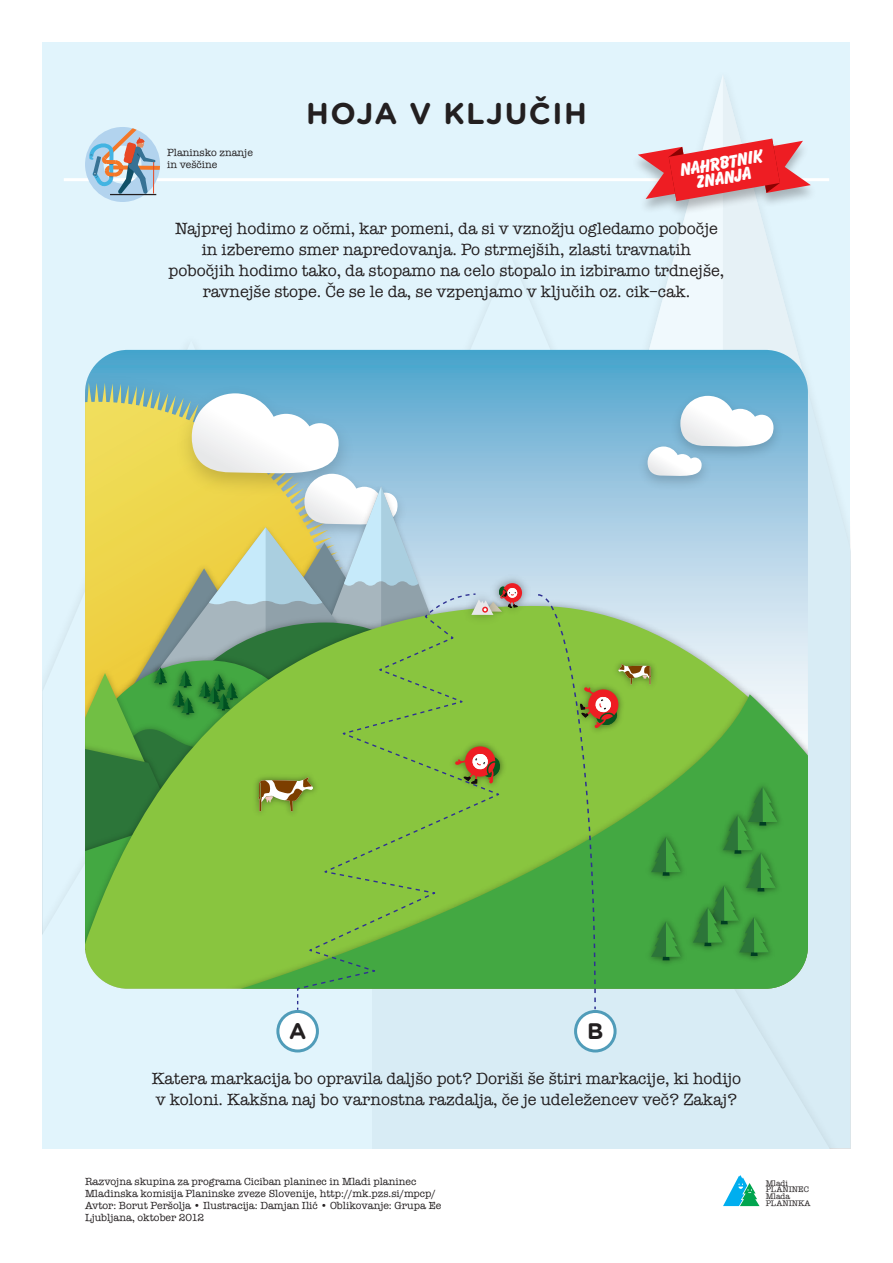
<style>
.page{position:relative;width:893px;height:1263px;background:#fff}
.page>*{position:absolute;margin:0;border:0;box-sizing:border-box;transform-origin:0 0}
.t1{font:700 30px "Gotham Rounded";letter-spacing:.05em;color:#231f20}
.t2{font:700 22.5px "Gotham Rounded";color:#231f20}
.t3{font:italic 800 18px/15px "Balloon CE";color:#fff;text-align:center}
.t4{font:16.5px/21px "American Typewriter";color:#231f20}
.t5{font:10.5px/12px "American Typewriter";color:#231f20}
.t6{font:8.25px/6.8px "American Typewriter";color:#231f20}
</style>
<div class="page">
<div style="left:43px;top:43px;width:807px;height:1105px;background:#e1f4fc"></div>
<svg style="left:638px;top:77px;width:85px;height:273px"></svg>
<div style="left:574px;top:391px;width:276px;height:757px;background:#d8ecf5"></div>
<svg style="left:100px;top:350px;width:708px;height:247px;background:#8bc0dc"></svg>
<img style="left:85px;top:360px;width:290px;height:33px">
<div style="left:169px;top:378px;width:192px;height:15px;background:#5facd1"></div>
<img style="left:666px;top:386px;width:122px;height:80px">
<img style="left:633px;top:437px;width:83px;height:58px">
<svg style="left:648px;top:396px;width:126px;height:83px;background:#b4d3e4"></svg>
<svg style="left:517px;top:600px;width:291px;height:85px;fill:#d6e7f2"></svg>
<svg style="left:517px;top:694px;width:291px;height:295px;background:#62b44e"></svg>
<img style="left:730px;top:956px;width:48px;height:9px">
<img style="left:681px;top:912px;width:9px;height:57px">
<img style="left:684px;top:898px;width:9px;height:57px">
<img style="left:681px;top:828px;width:9px;height:57px">
<img style="left:778px;top:844px;width:7px;height:56px">
<img style="left:739px;top:778px;width:48px;height:56px">
<svg style="left:693px;top:787px;width:85px;height:169px;background:#3d9c3e"></svg>
<svg style="left:537px;top:593px;width:144px;height:418px;background:#76b855"></svg>
<img style="left:517px;top:570px;width:18px;height:51px">
<svg style="left:503px;top:583px;width:19px;height:19px"></svg>
<svg style="left:85px;top:393px;width:432px;height:617px;background:#97c16f"></svg>
<svg style="left:723px;top:1175px;width:36px;height:31px"></svg>
<hr style="left:64px;top:178px;width:765px;height:3px;background:#fff">
<div style="left:631px;top:139px;width:186px;height:77px;background:#231f20;opacity:.3"></div>
<svg style="left:638px;top:139px;width:173px;height:62px"></svg>
<div style="left:278px;top:1011px;width:39px;height:40px;background:#fff;border-radius:50%"></div>
<div style="left:276px;top:1010px;width:43px;height:42px;border:3px solid #509cb9;border-radius:50%"></div>
<div style="left:576px;top:1011px;width:39px;height:40px;background:#fff;border-radius:50%"></div>
<div style="left:574px;top:1010px;width:43px;height:42px;border:3px solid #509cb9;border-radius:50%"></div>
<svg style="left:85px;top:127px;width:75px;height:75px"></svg>
<hr style="left:110px;top:194px;width:46px;height:1px;background:#231f20">
<p class="t5" style="left:167px;top:146px;width:87px">Planinsko znanje in veščine</p>
<p class="t1" style="left:306px;top:91px;width:282px">HOJA V KLJUČIH</p>
<p class="t3" style="left:679px;top:162px;width:85px;rotate:-10deg">NAHRBTNIK<br>ZNANJA</p>
<p class="t4" style="left:169px;top:217px;width:557px;text-align:center">Najprej hodimo z očmi, kar pomeni, da si v vznožju ogledamo pobočje in izberemo smer napredovanja. Po strmejših, zlasti travnatih pobočjih hodimo tako, da stopamo na celo stopalo in izbiramo trdnejše, ravnejše stope. Če se le da, se vzpenjamo v ključih oz. cik–cak.</p>
<p class="t2" style="left:289px;top:1014px;width:19px">A</p>
<p class="t2" style="left:587px;top:1014px;width:18px">B</p>
<p class="t4" style="left:152px;top:1068px;width:591px">Katera markacija bo opravila daljšo pot? Doriši še štiri markacije, ki hodijo v koloni. Kakšna naj bo varnostna razdalja, če je udeležencev več? Zakaj?</p>
<p class="t5" style="left:85px;top:1175px;width:333px">Razvojna skupina za programa Ciciban planinec in Mladi planinec</p>
<p class="t5" style="left:85px;top:1187px;width:352px">Mladinska komisija Planinske zveze Slovenije, http://mk.pzs.si/mpcp/</p>
<p class="t5" style="left:85px;top:1199px;width:358px">Avtor: Borut Peršolja • Ilustracija: Damjan Ilić • Oblikovanje: Grupa Ee</p>
<p class="t5" style="left:85px;top:1211px;width:121px">Ljubljana, oktober 2012</p>
<p class="t6" style="left:766px;top:1179px;width:47px">Mladi<br>PLANINEC<br>Mlada<br>PLANINKA</p>
</div>
